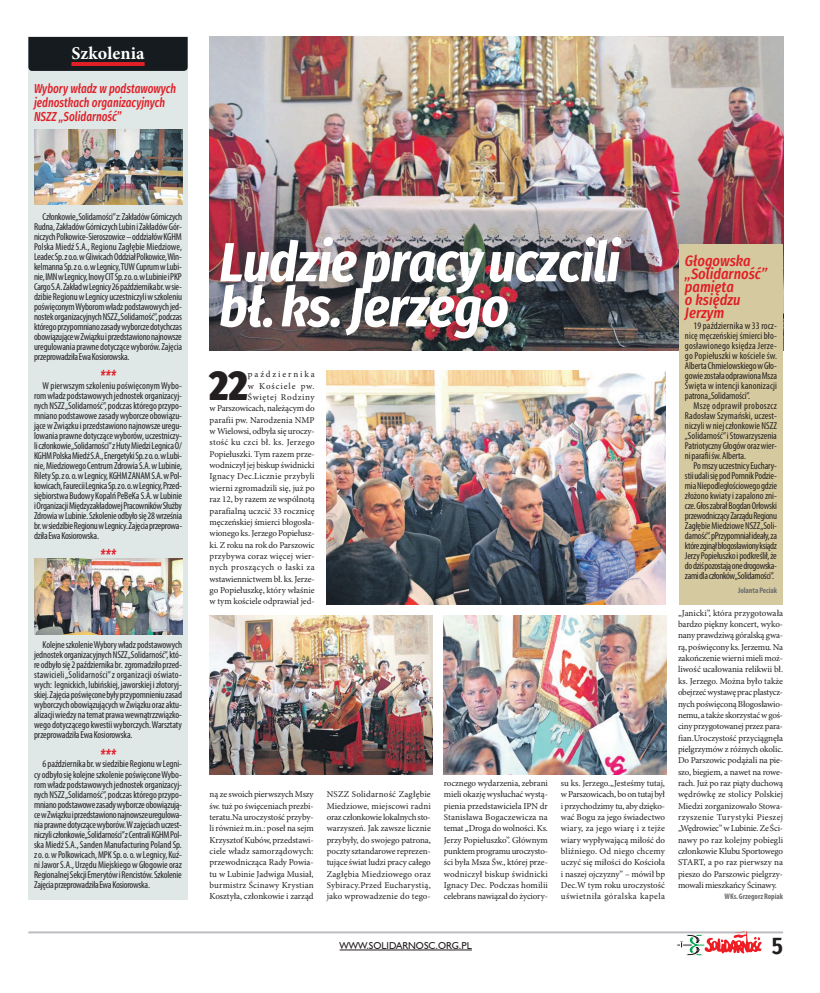
<style>
.page{position:relative;width:820px;height:993px;background:#fff}
.page>*{position:absolute;margin:0;border:0;box-sizing:border-box;transform-origin:0 0}
.t1{font:italic 700 55px/45px "Fira Sans Condensed";letter-spacing:-.01em;color:#fff}
.t2{font:800 41.6px "Fira Sans Condensed";color:#231f20}
.t3{font:600 24px "Fira Sans Condensed";color:#231f20}
.t4{font:700 18px "Minion Pro";letter-spacing:.005em;color:#fff}
.t5{font:italic 500 15px/13px "Fira Sans Condensed";color:#e01f26}
.t6{font:italic 500 15px "Fira Sans Condensed";color:#e01f26;scale:.88 1}
.t7{font:italic 500 13px/14px "Fira Sans Condensed";color:#e01f26;scale:.88 1}
.t8{font:condensed 10px/10px "Myriad Pro";letter-spacing:-.02em;color:#231f20;text-align:justify}
.t9{font:10px "Humanist 521 BT";color:#231f20}
.t10{font:9px/11.3px "Minion Pro";color:#231f20;text-align:justify}
.t11{font:700 condensed 8px "Myriad Pro";letter-spacing:-.005em;color:#6c6d70}
</style>
<div class="page">
<hr style="left:28px;top:931px;width:754px;height:2px;background:#bcbdc0">
<hr style="left:339px;top:949px;width:132px;height:1px;background:#231f20">
<svg style="left:676px;top:931px;width:85px;height:24px"></svg>
<div style="left:28px;top:37px;width:160px;height:862px;background:#dfe7e7"></div>
<div style="left:28px;top:37px;width:159px;height:34px;background:#151b1f"></div>
<hr style="left:71px;top:62px;width:73px;height:4px;background:#e01f26">
<img style="left:34px;top:129px;width:148px;height:75px">
<img style="left:34px;top:558px;width:148px;height:76px">
<img style="left:209px;top:37px;width:573px;height:313px">
<div style="left:679px;top:244px;width:103px;height:360px;background:#d5c99f"></div>
<img style="left:326px;top:370px;width:339px;height:234px">
<img style="left:209px;top:615px;width:223px;height:159px">
<img style="left:443px;top:615px;width:223px;height:159px">
<h3 class="t4" style="left:71px;top:41px;width:75px">Szkolenia</h3>
<h3 class="t7" style="left:34px;top:82px;width:163px">Wybory władz w podstawowych jednostkach organizacyjnych<br>NSZZ „Solidarność”</h3>
<p class="t8" style="left:34px;top:211px;width:149px;text-indent:8px">Członkowie „Solidarności” z: Zakładów Górniczych Rudna, Zakładów Górniczych Lubin i Zakładów Gór&shy;niczych Polkowice-Sieroszowice – oddziałów KGHM Polska Miedź S.A., Regionu Zagłębie Miedziowe, Leadec Sp. z o.o. w Gliwicach Oddział Polkowice, Win&shy;kelmanna Sp. z o. o. w Legnicy, TUW Cuprum w Lubi&shy;nie, IMN w Legnicy, Inovy CIT Sp. z o. o. w Lubinie i PKP Cargo S.A. Zakład w Legnicy 26 października br. w sie&shy;dzibie Regionu w Legnicy uczestniczyli w szkoleniu poświęconym Wyborom władz podstawowych jed&shy;nostek organizacyjnych NSZZ „Solidarność”, podczas którego przypomniano zasady wyborcze dotychczas obowiązujące w Związku i przedstawiono najnowsze uregulowania prawne dotyczące wyborów. Zajęcia przeprowadziła Ewa Kosiorowska.</p>
<h3 class="t6" style="left:100px;top:365px;width:20px">***</h3>
<p class="t8" style="left:34px;top:380px;width:149px;text-indent:8px">W pierwszym szkoleniu poświęconym Wybo&shy;rom władz podstawowych jednostek organizacyj&shy;nych NSZZ „Solidarność”, podczas którego przypo&shy;mniano podstawowe zasady wyborcze obowiązu&shy;jące w Związku i przedstawiono najnowsze uregu&shy;lowania prawne dotyczące wyborów, uczestniczy&shy;li członkowie „Solidarności” z Huty Miedzi Legnica O/ KGHM Polska Miedź S.A., Energetyki Sp. z o. o. w Lubi&shy;nie, Miedziowego Centrum Zdrowia S.A. w Lubinie, Rilety Sp. z o. o. w Legnicy, KGHM ZANAM S.A. w Pol&shy;kowicach, Faurecii Legnica Sp. z o. o. w Legnicy, Przed&shy;siębiorstwa Budowy Kopalń PeBeKa S.A. w Lubinie i Organizacji Międzyzakładowej Pracowników Służby Zdrowia w Lubinie. Szkolenie odbyło się 28 września br. w siedzibie Regionu w Legnicy. Zajęcia przeprowa&shy;dziła Ewa Kosiorowska.</p>
<h3 class="t6" style="left:100px;top:544px;width:20px">***</h3>
<p class="t8" style="left:34px;top:639px;width:149px;text-indent:8px">Kolejne szkolenie Wybory władz podstawowych jednostek organizacyjnych NSZZ „Solidarność”, któ&shy;re odbyło się 2 października br. zgromadziło przed&shy;stawicieli „Solidarności” z organizacji oświato&shy;wych: legnickich, lubińskiej, jaworskiej i złotoryj&shy;skiej. Zajęcia poświęcone były przypomnieniu zasad wyborczych obowiązujących w Związku oraz aktu&shy;alizacji wiedzy na temat prawa wewnątrzzwiązko&shy;wego dotyczącego kwestii wyborczych. Warsztaty przeprowadziła Ewa Kosiorowska.</p>
<h3 class="t6" style="left:100px;top:744px;width:20px">***</h3>
<p class="t8" style="left:34px;top:758px;width:149px;text-indent:8px">6 października br. w siedzibie Regionu w Legni&shy;cy odbyło się kolejne szkolenie poświęcone Wybo&shy;rom władz podstawowych jednostek organizacyj&shy;nych NSZZ „Solidarność”, podczas którego przypo&shy;mniano podstawowe zasady wyborcze obowiązują&shy;ce w Związku i przedstawiono najnowsze uregulowa&shy;nia prawne dotyczące wyborów. W zajęciach uczest&shy;niczyli członkowie „Solidarności” z Centrali KGHM Pol&shy;ska Miedź S.A., Sanden Manufacturing Poland Sp. z o. o. w Polkowicach, MPK Sp. o. o. w Legnicy, Kuź&shy;ni Jawor S.A., Urzędu Miejskiego w Głogowie oraz Regionalnej Sekcji Emerytów i Rencistów. Szkolenie Zajęcia przeprowadziła Ewa Kosiorowska.</p>
<h1 class="t1" style="left:219px;top:239px;width:402px">Ludzie pracy uczcili bł. ks. Jerzego</h1>
<p class="t10" style="left:209px;top:369px;width:107px;text-align:right">października<br>w Kościele pw.<br>Świętej Rodziny<br>w Parszowicach, należącym do parafii pw. Narodzenia NMP w Wielowsi, odbyła się uroczy&shy;stość ku czci bł. ks. Jerzego<br>Popiełuszki. Tym razem prze&shy;wodniczył jej biskup świdnicki<br>Ignacy Dec.Licznie przybyli wierni zgromadzili się, już po raz 12, by razem ze wspólnotą parafialną uczcić 33 rocznicę męczeńskiej śmierci błogosła&shy;wionego ks. Jerzego Popiełusz&shy;ki. Z roku na rok do Parszowic przybywa coraz więcej wier&shy;nych proszących o łaski za wstawiennictwem bł. ks. Jerze&shy;go Popiełuszkę, który właśnie w tym kościele odprawiał jed-</p>
<h2 class="t2" style="left:209px;top:347px;width:40px">22</h2>
<p class="t10" style="left:209px;top:788px;width:106px">ną ze swoich pierwszych Mszy św. tuż po święceniach prezbi&shy;teratu.Na uroczystość przyby&shy;li również m.in.: poseł na sejm Krzysztof Kubów, przedstawi&shy;ciele władz samorządowych: przewodnicząca Rady Powia&shy;tu w Lubinie Jadwiga Musiał, burmistrz Ścinawy Krystian Kosztyła, członkowie i zarząd</p>
<p class="t10" style="left:326px;top:788px;width:106px">NSZZ Solidarność Zagłębie Miedziowe, miejscowi radni oraz członkowie lokalnych sto&shy;warzyszeń. Jak zawsze licznie przybyły, do swojego patrona, poczty sztandarowe reprezen&shy;tujące świat ludzi pracy całego Zagłębia Miedziowego oraz Sybiracy.Przed Eucharystią, jako wprowadzenie do tego-</p>
<p class="t10" style="left:443px;top:777px;width:106px">rocznego wydarzenia, zebrani mieli okazję wysłuchać wystą&shy;pienia przedstawiciela IPN dr Stanisława Bogaczewicza na temat „Droga do wolności. Ks.<br>Jerzy Popiełuszko”. Głównym punktem programu uroczysto&shy;ści była Msza Św., której prze&shy;wodniczył biskup świdnicki Ignacy Dec. Podczas homilii celebrans nawiązał do życiory-</p>
<p class="t10" style="left:560px;top:777px;width:106px">su ks. Jerzego.„Jesteśmy tutaj, w Parszowicach, bo on tutaj był i przychodzimy tu, aby dzięko&shy;wać Bogu za jego świadectwo wiary, za jego wiarę i z tejże wiary wypływającą miłość do bliźniego. Od niego chcemy uczyć się miłości do Kościoła i naszej ojczyzny” – mówił bp Dec.W tym roku uroczystość uświetniła góralska kapela</p>
<h3 class="t5" style="left:684px;top:254px;width:84px">Głogowska „Solidarność” pamięta<br>o księdzu<br>Jerzym</h3>
<p class="t8" style="left:684px;top:320px;width:94px;text-indent:8px">19 października w 33 rocz&shy;nicę męczeńskiej śmierci bło&shy;gosławionego księdza Jerze&shy;go Popiełuszki w kościele św.<br>Alberta Chmielowskiego w Gło&shy;gowie została odprawiona Msza Święta w intencji kanonizacji patrona „Solidarności”.</p>
<p class="t8" style="left:684px;top:400px;width:94px;text-indent:8px">Mszę odprawił proboszcz Radosław Szymański, uczest&shy;niczyli w niej członkowie NSZZ „Solidarność” i Stowarzyszenia Patriotyczny Głogów oraz wier&shy;ni parafii św. Alberta.</p>
<p class="t8" style="left:684px;top:460px;width:94px;text-indent:8px">Po mszy uczestnicy Euchary&shy;stii udali się pod Pomnik Podzie&shy;mia Niepodległościowego gdzie złożono kwiaty i zapalono zni&shy;cze. Głos zabrał Bogdan Orłowski przewodniczący Zarządu Regionu Zagłębie Miedziowe NSZZ „Soli&shy;darność”. pPrzypomniał ideały, za które zginął błogosławiony ksiądz Jerzy Popiełuszko i podkreślił, że do dziś pozostają one drogowska&shy;zami dla członków „Solidarności”.</p>
<p class="t11" style="left:737px;top:585px;width:40px">Jolanta Peciak</p>
<p class="t10" style="left:677px;top:607px;width:107px">„Janicki”, która przygotowała bardzo piękny koncert, wyko&shy;nany prawdziwą góralską gwa&shy;rą, poświęcony ks. Jerzemu. Na zakończenie wierni mieli moż&shy;liwość ucałowania relikwii bł. ks. Jerzego. Można było także obejrzeć wystawę prac plastycz&shy;nych poświęconą Błogosławio&shy;nemu, a także skorzystać w goś&shy;ciny przygotowanej przez para&shy;fian.Uroczystość przyciągnęła pielgrzymów z różnych okolic.<br>Do Parszowic podążali na pie&shy;szo, biegiem, a nawet na rowe&shy;rach. Już po raz piąty duchową wędrówkę ze stolicy Polskiej Miedzi zorganizowało Stowa&shy;rzyszenie Turystyki Pieszej „Wędrowiec” w Lubinie. Ze Ści&shy;nawy po raz kolejny pobiegli członkowie Klubu Sportowego START, a po raz pierwszy na pieszo do Parszowic pielgrzy&shy;mowali mieszkańcy Ścinawy.</p>
<p class="t11" style="left:724px;top:891px;width:60px">WKs. Grzegorz Ropiak</p>
<p class="t9" style="left:339px;top:938px;width:134px">WWW.SOLIDARNOSC.ORG.PL</p>
<h3 class="t3" style="left:771px;top:923px;width:13px">5</h3>
</div>
